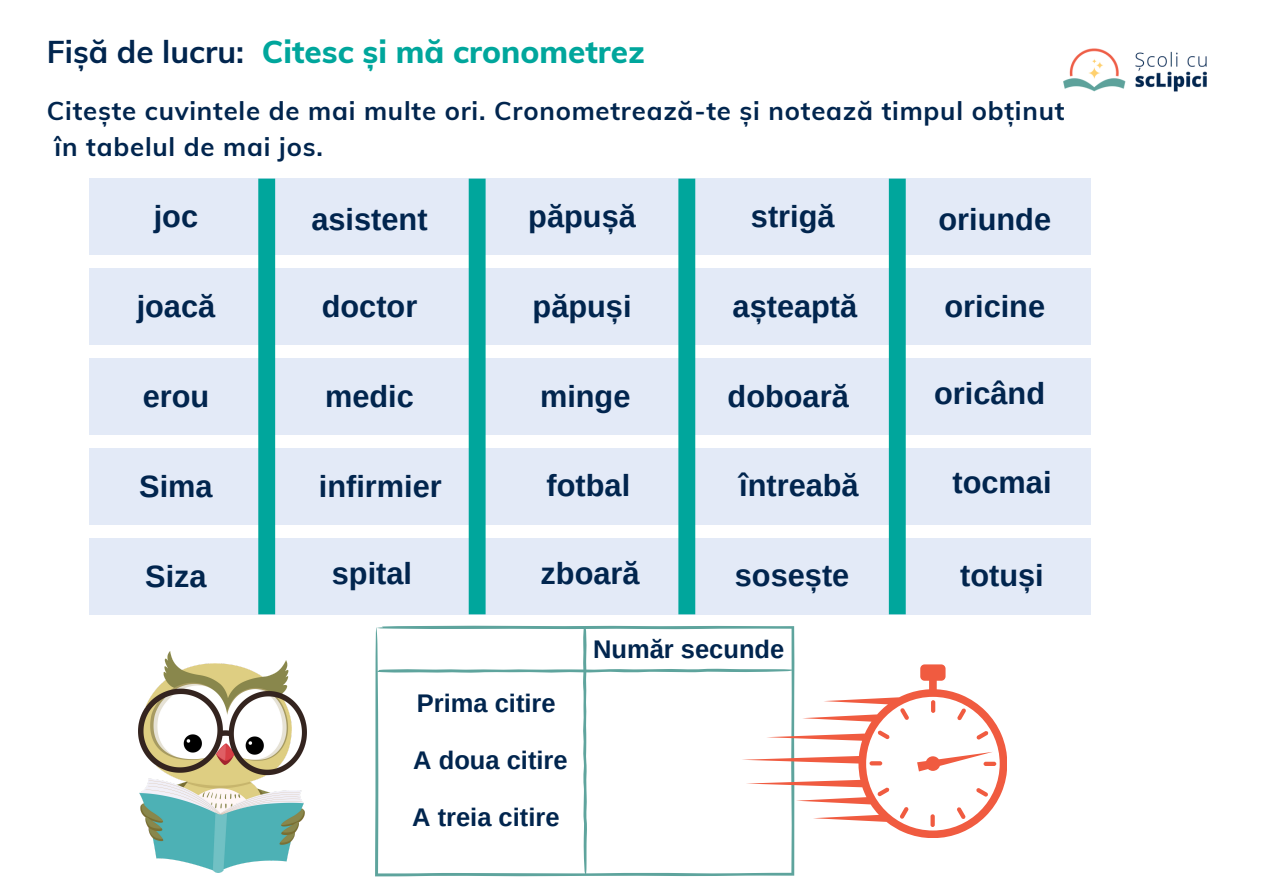
<style>
.page{position:relative;width:1263px;height:894px;background:#fff}
.page>*{position:absolute;margin:0;border:0;box-sizing:border-box;transform-origin:0 0}
.t1{font:800 31.5px "Muli";color:#00a69c}
.t2{font:700 30.75px "Arimo";color:#01254e}
.t3{font:700 25.65px "Muli";letter-spacing:.03em;color:#01254e}
.t4{font:700 25.5px "Arimo";color:#01254e}
.s1{font-weight:700;color:#01254e}
</style>
<div class="page">
<img style="left:1063px;top:48px;width:144px;height:44px">
<div style="left:89px;top:178px;width:1002px;height:77px;background:#e3eaf7"></div>
<div style="left:89px;top:268px;width:1002px;height:77px;background:#e3eaf7"></div>
<div style="left:89px;top:358px;width:1002px;height:76px;background:#e3eaf7"></div>
<div style="left:89px;top:448px;width:1002px;height:76px;background:#e3eaf7"></div>
<div style="left:89px;top:537px;width:1002px;height:77px;background:#e3eaf7"></div>
<div style="left:258px;top:178px;width:17px;height:436px;background:#00a69c"></div>
<div style="left:678px;top:178px;width:17px;height:436px;background:#00a69c"></div>
<div style="left:889px;top:178px;width:17px;height:436px;background:#00a69c"></div>
<div style="left:469px;top:178px;width:17px;height:436px;background:#00a69c"></div>
<img style="left:139px;top:651px;width:167px;height:221px">
<svg style="left:372px;top:614px;width:422px;height:262px"></svg>
<svg style="left:376px;top:626px;width:419px;height:250px"></svg>
<svg style="left:741px;top:664px;width:266px;height:173px"></svg>
<svg style="left:917px;top:751px;width:76px;height:20px"></svg>
<hr style="left:931px;top:700px;width:4px;height:12px;background:#f05b40;border-radius:2px">
<svg style="left:957px;top:708px;width:9px;height:12px"></svg>
<svg style="left:976px;top:730px;width:12px;height:9px"></svg>
<svg style="left:983px;top:761px;width:13px;height:4px"></svg>
<svg style="left:976px;top:787px;width:12px;height:9px"></svg>
<svg style="left:957px;top:806px;width:9px;height:12px"></svg>
<div style="left:930px;top:814px;width:5px;height:12px;background:#f05b40;border-radius:2px"></div>
<svg style="left:900px;top:806px;width:9px;height:12px"></svg>
<svg style="left:877px;top:787px;width:12px;height:8px"></svg>
<svg style="left:869px;top:761px;width:13px;height:4px"></svg>
<svg style="left:877px;top:730px;width:13px;height:8px"></svg>
<svg style="left:900px;top:707px;width:9px;height:12px"></svg>
<p class="t1" style="left:47px;top:31px;width:600px"><span class="s1">Fișă de lucru:</span> Citesc și mă cronometrez</p>
<p class="t3" style="left:47px;top:94px;width:1019px">Citește cuvintele de mai multe ori. Cronometrează-te și notează timpul obținut</p>
<p class="t3" style="left:55px;top:130px;width:270px">în tabelul de mai jos.</p>
<p class="t2" style="left:154px;top:199px;width:46px">joc</p>
<p class="t2" style="left:311px;top:202px;width:118px">asistent</p>
<p class="t2" style="left:528px;top:199px;width:109px">păpușă</p>
<p class="t2" style="left:751px;top:199px;width:85px">strigă</p>
<p class="t2" style="left:938px;top:202px;width:114px">oriunde</p>
<p class="t2" style="left:137px;top:289px;width:80px">joacă</p>
<p class="t2" style="left:322px;top:289px;width:97px">doctor</p>
<p class="t2" style="left:533px;top:289px;width:100px">păpuși</p>
<p class="t2" style="left:733px;top:289px;width:126px">așteaptă</p>
<p class="t2" style="left:944px;top:289px;width:102px">oricine</p>
<p class="t2" style="left:143px;top:379px;width:68px">erou</p>
<p class="t2" style="left:325px;top:379px;width:90px">medic</p>
<p class="t2" style="left:540px;top:379px;width:92px">minge</p>
<p class="t2" style="left:728px;top:378px;width:123px">doboară</p>
<p class="t2" style="left:934px;top:376px;width:112px">oricând</p>
<p class="t2" style="left:139px;top:469px;width:75px">Sima</p>
<p class="t2" style="left:319px;top:469px;width:124px">infirmier</p>
<p class="t2" style="left:547px;top:468px;width:85px">fotbal</p>
<p class="t2" style="left:739px;top:468px;width:121px">întreabă</p>
<p class="t2" style="left:952px;top:465px;width:101px">tocmai</p>
<p class="t2" style="left:145px;top:559px;width:63px">Siza</p>
<p class="t2" style="left:332px;top:555px;width:82px">spital</p>
<p class="t2" style="left:541px;top:555px;width:101px">zboară</p>
<p class="t2" style="left:735px;top:558px;width:116px">sosește</p>
<p class="t2" style="left:960px;top:558px;width:85px">totuși</p>
<p class="t4" style="left:593px;top:634px;width:193px">Număr secunde</p>
<p class="t4" style="left:417px;top:689px;width:140px">Prima citire</p>
<p class="t4" style="left:413px;top:745px;width:156px">A doua citire</p>
<p class="t4" style="left:412px;top:802px;width:149px">A treia citire</p>
</div>
